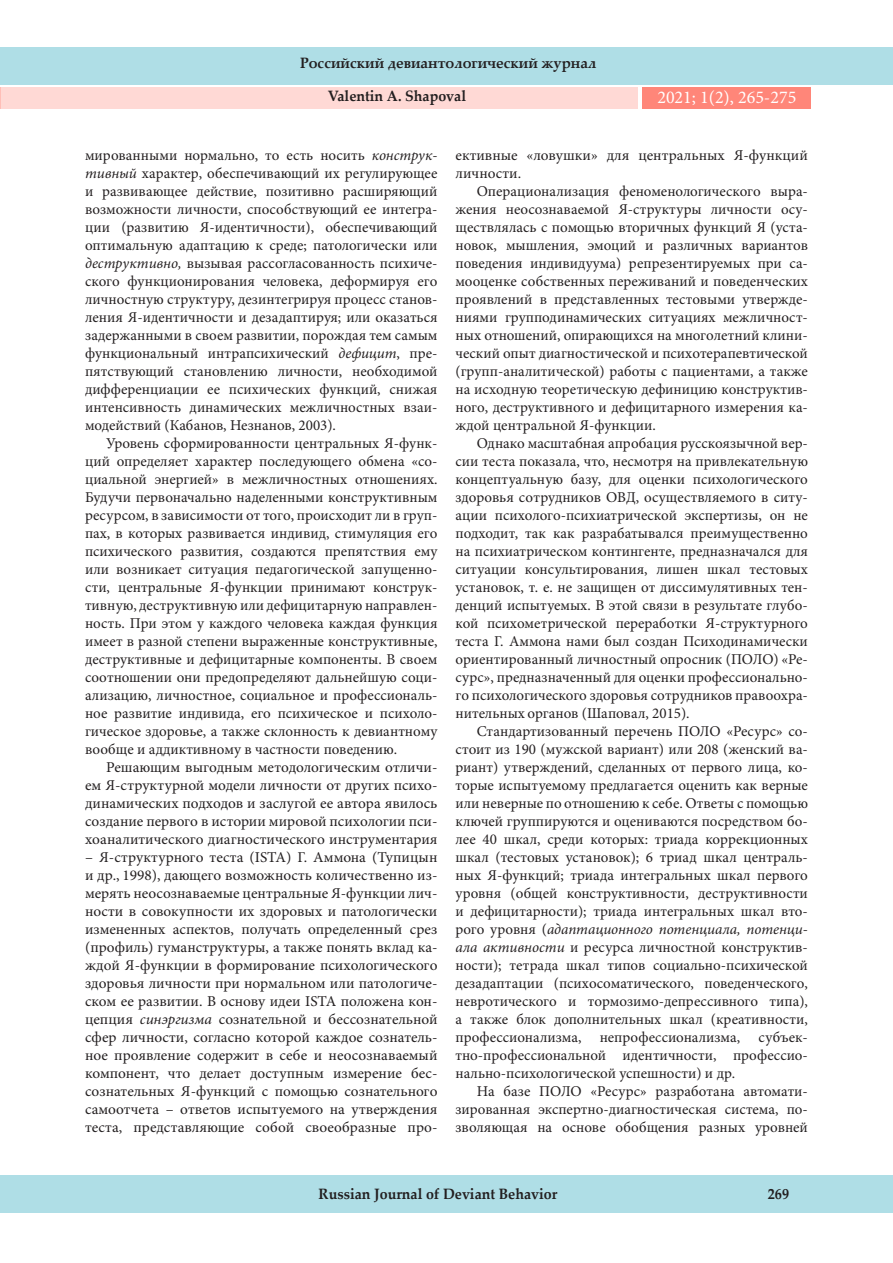
<style>
.page{position:relative;width:893px;height:1263px;background:#fff}
.page>*{position:absolute;margin:0;border:0;box-sizing:border-box;transform-origin:0 0}
.t1{font:18px "Minion Pro";color:#fff}
.Текст_статьи{font:15px/18px "Minion Pro";color:#231f20;text-align:justify}
.t2{font:700 15px "Palatino Linotype";color:#231f20;scale:.95 1}
.s1{font-style:italic}
</style>
<div class="page">
<div style="left:0;top:48px;width:893px;height:37px;background:#afdee6"></div>
<div style="left:0;top:1175px;width:893px;height:38px;background:#afdee6"></div>
<svg style="left:0;top:87px;width:1px;height:22px"></svg>
<div style="left:1px;top:87px;width:637px;height:22px;background:#ffd9d5"></div>
<div style="left:642px;top:87px;width:169px;height:22px;background:#ff8679"></div>
<p class="t2" style="left:300px;top:53px;width:313px">Российский девиантологический журнал</p>
<p class="t2" style="left:328px;top:86px;width:147px">Valentin A. Shapoval</p>
<p class="t1" style="left:657px;top:85px;width:140px">2021; 1(2), 265-275</p>
<p class="Текст_статьи" style="left:85px;top:146px;width:354px">мированными нормально, то есть носить <span class="s1">конструк&shy;тивный</span> характер, обеспечивающий их регулирующее и развивающее действие, позитивно расширяющий возможности личности, способствующий ее интегра&shy;ции (развитию Я-идентичности), обеспечивающий оптимальную адаптацию к среде; патологически или <span class="s1">деструктивно,</span> вызывая рассогласованность психиче&shy;ского функционирования человека, деформируя его личностную структуру, дезинтегрируя процесс станов&shy;ления Я-идентичности и дезадаптируя; или оказаться задержанными в своем развитии, порождая тем самым функциональный интрапсихический <span class="s1">дефицит</span>, пре&shy;пятствующий становлению личности, необходимой дифференциации ее психических функций, снижая интенсивность динамических межличностных взаи&shy;модействий (Кабанов, Незнанов, 2003).</p>
<p class="Текст_статьи" style="left:85px;top:434px;width:354px;text-indent:21px">Уровень сформированности центральных Я-функ&shy;ций определяет характер последующего обмена «со&shy;циальной энергией» в межличностных отношениях.<br>Будучи первоначально наделенными конструктивным ресурсом, в зависимости от того, происходит ли в груп&shy;пах, в которых развивается индивид, стимуляция его психического развития, создаются препятствия ему или возникает ситуация педагогической запущенно&shy;сти, центральные Я-функции принимают конструк&shy;тивную, деструктивную или дефицитарную направлен&shy;ность. При этом у каждого человека каждая функция имеет в разной степени выраженные конструктивные, деструктивные и дефицитарные компоненты. В своем соотношении они предопределяют дальнейшую соци&shy;ализацию, личностное, социальное и профессиональ&shy;ное развитие индивида, его психическое и психоло&shy;гическое здоровье, а также склонность к девиантному вообще и аддиктивному в частности поведению.</p>
<p class="Текст_статьи" style="left:85px;top:758px;width:354px;text-indent:21px">Решающим выгодным методологическим отличи&shy;ем Я-структурной модели личности от других психо&shy;динамических подходов и заслугой ее автора явилось создание первого в истории мировой психологии пси&shy;хоаналитического диагностического инструментария</p>
<p class="Текст_статьи" style="left:85px;top:848px;width:354px">– Я-структурного теста (ISTA) Г. Аммона (Тупицын и др., 1998), дающего возможность количественно из&shy;мерять неосознаваемые центральные Я-функции лич&shy;ности в совокупности их здоровых и патологически измененных аспектов, получать определенный срез (профиль) гуманструктуры, а также понять вклад ка&shy;ждой Я-функции в формирование психологического здоровья личности при нормальном или патологиче&shy;ском ее развитии. В основу идеи ISTA положена кон&shy;цепция <span class="s1">синэргизма</span> сознательной и бессознательной сфер личности, согласно которой каждое сознатель&shy;ное проявление содержит в себе и неосознаваемый компонент, что делает доступным измерение бес&shy;сознательных Я-функций с помощью сознательного самоотчета – ответов испытуемого на утверждения теста, представляющие собой своеобразные про-</p>
<p class="Текст_статьи" style="left:455px;top:146px;width:354px">ективные «ловушки» для центральных Я-функций личности.</p>
<p class="Текст_статьи" style="left:455px;top:182px;width:354px;text-indent:21px">Операционализация феноменологического выра&shy;жения неосознаваемой Я-структуры личности осу&shy;ществлялась с помощью вторичных функций Я (уста&shy;новок, мышления, эмоций и различных вариантов поведения индивидуума) репрезентируемых при са&shy;мооценке собственных переживаний и поведенческих проявлений в представленных тестовыми утвержде&shy;ниями групподинамических ситуациях межличност&shy;ных отношений, опирающихся на многолетний клини&shy;ческий опыт диагностической и психотерапевтической (групп-аналитической) работы с пациентами, а также на исходную теоретическую дефиницию конструктив&shy;ного, деструктивного и дефицитарного измерения ка&shy;ждой центральной Я-функции.</p>
<p class="Текст_статьи" style="left:455px;top:434px;width:354px;text-indent:21px">Однако масштабная апробация русскоязычной вер&shy;сии теста показала, что, несмотря на привлекательную концептуальную базу, для оценки психологического здоровья сотрудников ОВД, осуществляемого в ситу&shy;ации психолого-психиатрической экспертизы, он не подходит, так как разрабатывался преимущественно на психиатрическом контингенте, предназначался для ситуации консультирования, лишен шкал тестовых установок, т. е. не защищен от диссимулятивных тен&shy;денций испытуемых. В этой связи в результате глубо&shy;кой психометрической переработки Я-структурного теста Г. Аммона нами был создан Психодинамически ориентированный личностный опросник (ПОЛО) «Ре&shy;сурс», предназначенный для оценки профессионально&shy;го психологического здоровья сотрудников правоохра&shy;нительных органов (Шаповал, 2015).</p>
<p class="Текст_статьи" style="left:455px;top:722px;width:354px;text-indent:21px">Стандартизованный перечень ПОЛО «Ресурс» со&shy;стоит из 190 (мужской вариант) или 208 (женский ва&shy;риант) утверждений, сделанных от первого лица, ко&shy;торые испытуемому предлагается оценить как верные или неверные по отношению к себе. Ответы с помощью ключей группируются и оцениваются посредством бо&shy;лее 40 шкал, среди которых: триада коррекционных шкал (тестовых установок); 6 триад шкал централь&shy;ных Я-функций; триада интегральных шкал первого уровня (общей конструктивности, деструктивности и дефицитарности); триада интегральных шкал вто&shy;рого уровня (<span class="s1">адаптационного потенциала, потенци&shy;ала активности</span> и ресурса личностной конструктив&shy;ности); тетрада шкал типов социально-психической дезадаптации (психосоматического, поведенческого, невротического и тормозимо-депрессивного типа), а также блок дополнительных шкал (креативности, профессионализма, непрофессионализма, субъек&shy;тно-профессиональной идентичности, профессио&shy;нально-психологической успешности) и др.</p>
<p class="Текст_статьи" style="left:455px;top:1082px;width:354px;text-indent:21px">На базе ПОЛО «Ресурс» разработана автомати&shy;зированная экспертно-диагностическая система, по&shy;зволяющая на основе обобщения разных уровней</p>
<p class="t2" style="left:318px;top:1183px;width:253px">Russian Journal of Deviant Behavior</p>
<p class="t2" style="left:768px;top:1183px;width:24px">269</p>
</div>
